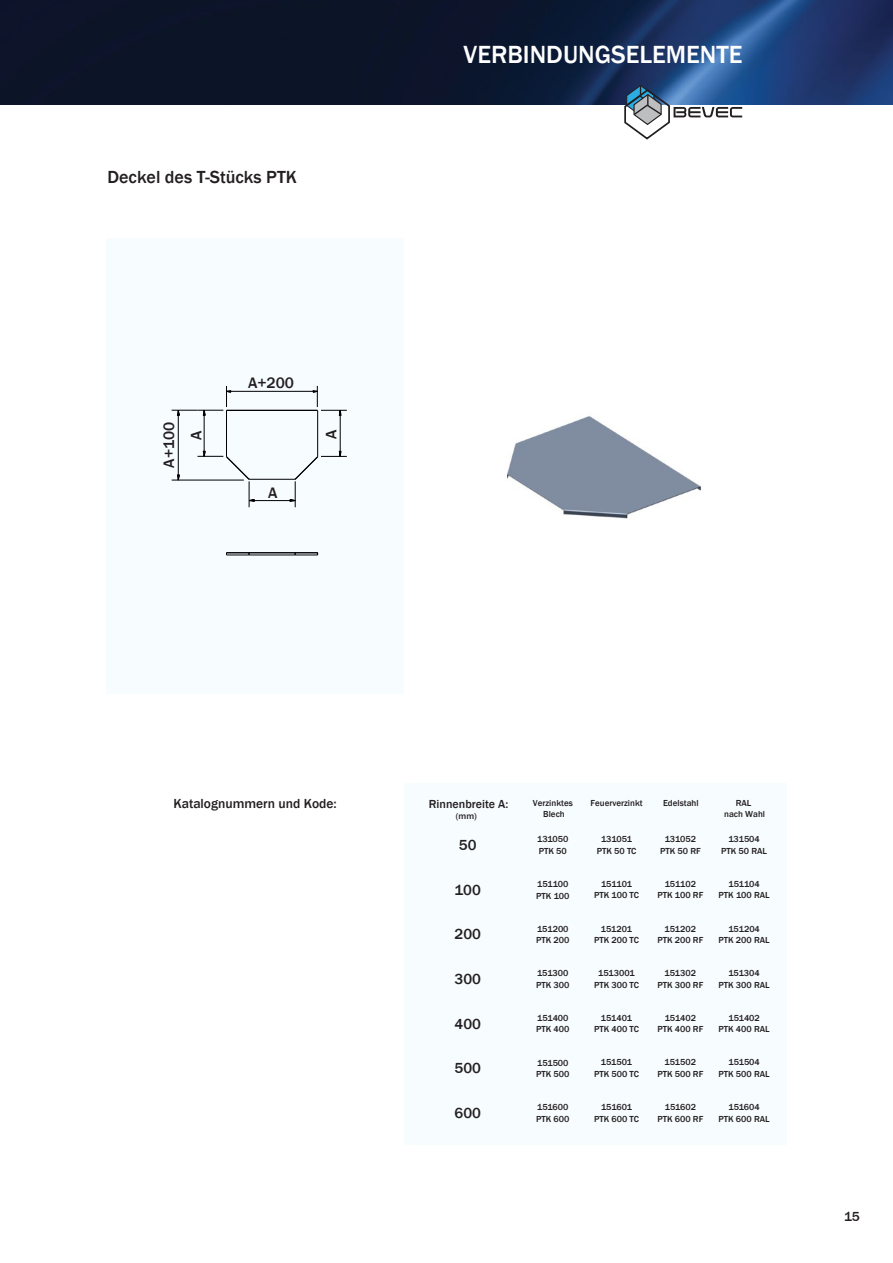
<style>
.page{position:relative;width:893px;height:1263px;background:#fff}
.page>*{position:absolute;margin:0;border:0;box-sizing:border-box;transform-origin:0 0}
.t1{font:500 25.5px "Franklin Gothic";color:#fff}
.t2{font:500 18px "Franklin Gothic";color:#231f20}
.t3{font:500 15.6px "Franklin Gothic";color:#231f20}
.t4{font:500 15px "Franklin Gothic";color:#231f20}
.t5{font:500 13.5px "Franklin Gothic";color:#231f20}
.t6{font:500 12px "Franklin Gothic";color:#231f20}
.t7{font:500 9px/11.6px "Franklin Gothic";color:#231f20;text-align:center}
</style>
<div class="page">
<div style="left:404px;top:783px;width:383px;height:362px;background:#f7fcfe"></div>
<img style="left:507px;top:416px;width:195px;height:103px">
<div style="left:106px;top:239px;width:298px;height:455px;background:#f7fcfe"></div>
<svg style="left:294px;top:552px;width:24px;height:4px"></svg>
<hr style="left:249px;top:555px;width:46px;height:1px;background:#000002">
<svg style="left:226px;top:552px;width:24px;height:4px"></svg>
<hr style="left:249px;top:552px;width:46px;height:1px;background:#000002">
<hr style="left:317px;top:411px;width:1px;height:45px;background:#000002">
<hr style="left:226px;top:411px;width:1px;height:45px;background:#000002">
<hr style="left:249px;top:479px;width:46px;height:1px;background:#000002">
<hr style="left:226px;top:410px;width:91px;height:1px;background:#000002">
<hr style="left:172px;top:480px;width:72px;height:1px;background:#000002">
<hr style="left:204px;top:410px;width:1px;height:43px;background:#000002">
<hr style="left:178px;top:410px;width:1px;height:69px;background:#000002">
<svg style="left:177px;top:474px;width:3px;height:6px"></svg>
<hr style="left:340px;top:410px;width:1px;height:43px;background:#000002">
<hr style="left:252px;top:500px;width:43px;height:1px;background:#000002">
<svg style="left:197px;top:451px;width:58px;height:56px"></svg>
<svg style="left:290px;top:451px;width:57px;height:56px"></svg>
<hr style="left:227px;top:391px;width:90px;height:1px;background:#000002">
<svg style="left:313px;top:386px;width:34px;height:30px"></svg>
<svg style="left:172px;top:386px;width:59px;height:30px"></svg>
<img style="left:0;top:0;width:893px;height:105px">
<svg style="left:623px;top:84px;width:119px;height:56px"></svg>
<h2 class="t2" style="left:107px;top:166px;width:191px">Deckel des T-Stücks PTK</h2>
<h3 class="t3" style="left:159px;top:468px;width:47px;rotate:-90deg">A+100</h3>
<h3 class="t3" style="left:248px;top:374px;width:47px">A+200</h3>
<h3 class="t3" style="left:187px;top:440px;width:11px;rotate:-90deg">A</h3>
<h3 class="t3" style="left:322px;top:439px;width:11px;rotate:-90deg">A</h3>
<h3 class="t3" style="left:268px;top:483px;width:11px">A</h3>
<h1 class="t1" style="left:464px;top:39px;width:280px">VERBINDUNGSELEMENTE</h1>
<h3 class="t5" style="left:173px;top:795px;width:165px">Katalognummern und Kode:</h3>
<p class="t7" style="left:591px;top:797px;width:54px">Feuerverzinkt</p>
<p class="t7" style="left:663px;top:797px;width:37px">Edelstahl</p>
<h3 class="t6" style="left:429px;top:797px;width:81px">Rinnenbreite A:</h3>
<p class="t7" style="left:533px;top:798px;width:41px;line-height:10.8px">Verzinktes<br>Blech</p>
<p class="t7" style="left:724px;top:798px;width:42px;line-height:10.8px">RAL<br>nach Wahl</p>
<p class="t7" style="left:456px;top:810px;width:22px">(mm)</p>
<h3 class="t4" style="left:459px;top:836px;width:19px">50</h3>
<h3 class="t4" style="left:455px;top:880px;width:28px">100</h3>
<h3 class="t4" style="left:455px;top:925px;width:28px">200</h3>
<h3 class="t4" style="left:455px;top:970px;width:28px">300</h3>
<h3 class="t4" style="left:455px;top:1014px;width:28px">400</h3>
<h3 class="t4" style="left:455px;top:1059px;width:28px">500</h3>
<h3 class="t4" style="left:455px;top:1104px;width:28px">600</h3>
<p class="t7" style="left:537px;top:834px;width:33px;text-align:left">131050<br>PTK 50</p>
<p class="t7" style="left:536px;top:878px;width:35px;text-align:left">151100<br>PTK 100</p>
<p class="t7" style="left:536px;top:923px;width:35px;text-align:left">151200<br>PTK 200</p>
<p class="t7" style="left:536px;top:967px;width:35px;text-align:left">151300<br>PTK 300</p>
<p class="t7" style="left:536px;top:1012px;width:35px;text-align:left">151400<br>PTK 400</p>
<p class="t7" style="left:536px;top:1057px;width:35px;text-align:left">151500<br>PTK 500</p>
<p class="t7" style="left:536px;top:1101px;width:35px;text-align:left">151600<br>PTK 600</p>
<p class="t7" style="left:597px;top:833px;width:41px">131051<br>PTK 50 TC</p>
<p class="t7" style="left:594px;top:878px;width:46px">151101<br>PTK 100 TC</p>
<p class="t7" style="left:594px;top:923px;width:47px">151201<br>PTK 200 TC</p>
<p class="t7" style="left:594px;top:967px;width:47px">1513001<br>PTK 300 TC</p>
<p class="t7" style="left:594px;top:1012px;width:47px">151401<br>PTK 400 TC</p>
<p class="t7" style="left:594px;top:1057px;width:47px">151501<br>PTK 500 TC</p>
<p class="t7" style="left:594px;top:1101px;width:47px">151601<br>PTK 600 TC</p>
<p class="t7" style="left:660px;top:834px;width:42px">131052<br>PTK 50 RF</p>
<p class="t7" style="left:657px;top:878px;width:47px">151102<br>PTK 100 RF</p>
<p class="t7" style="left:657px;top:923px;width:47px">151202<br>PTK 200 RF</p>
<p class="t7" style="left:657px;top:967px;width:47px">151302<br>PTK 300 RF</p>
<p class="t7" style="left:657px;top:1012px;width:47px">151402<br>PTK 400 RF</p>
<p class="t7" style="left:657px;top:1057px;width:47px">151502<br>PTK 500 RF</p>
<p class="t7" style="left:657px;top:1101px;width:47px">151602<br>PTK 600 RF</p>
<p class="t7" style="left:721px;top:833px;width:48px">131504<br>PTK 50 RAL</p>
<p class="t7" style="left:718px;top:878px;width:53px">151104<br>PTK 100 RAL</p>
<p class="t7" style="left:718px;top:923px;width:53px">151204<br>PTK 200 RAL</p>
<p class="t7" style="left:718px;top:967px;width:53px">151304<br>PTK 300 RAL</p>
<p class="t7" style="left:718px;top:1012px;width:53px">151402<br>PTK 400 RAL</p>
<p class="t7" style="left:718px;top:1057px;width:53px">151504<br>PTK 500 RAL</p>
<p class="t7" style="left:718px;top:1101px;width:53px">151604<br>PTK 600 RAL</p>
<h3 class="t5" style="left:844px;top:1208px;width:17px">15</h3>
</div>
